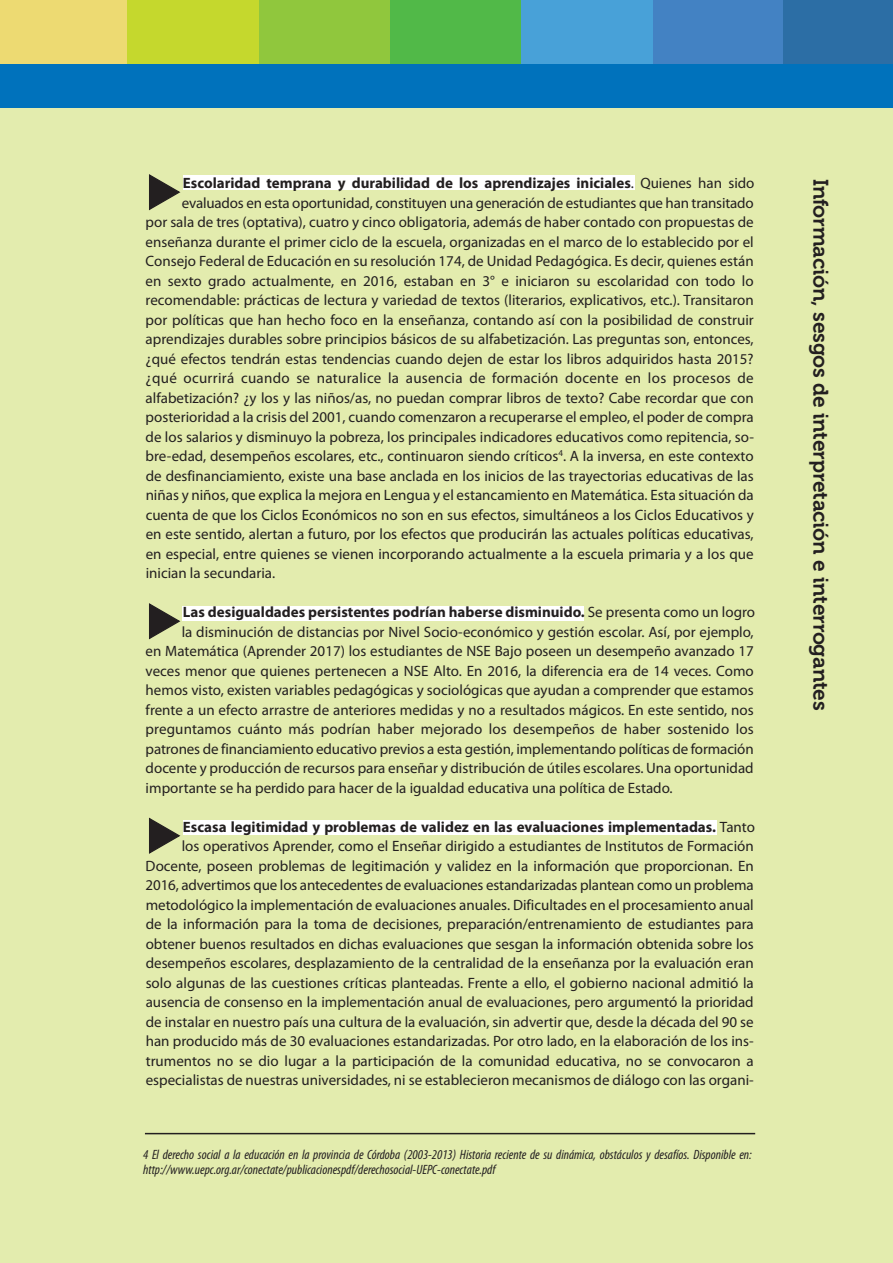
<style>
.page{position:relative;width:893px;height:1263px;background:#fff}
.page>*{position:absolute;margin:0;border:0;box-sizing:border-box;transform-origin:0 0}
.t1{font:21px "Museo 700";letter-spacing:-.01em;color:#231f20}
.t2{font:15px/19.5px "Myriad Pro";color:#231f20;text-align:right}
.t3{font:700 15px "Myriad Pro";color:#231f20}
.t4{font:15px "Myriad Pro";letter-spacing:.02em;color:#231f20}
.t5{font:italic condensed 13.5px/15px "Myriad Pro";color:#231f20}
.s1{font-weight:400}
.s2{font-weight:700}
</style>
<div class="page">
<div style="left:0;top:54px;width:893px;height:1209px;background:#e3ecae"></div>
<div style="left:0;top:0;width:893px;height:108px;background:#0072bc"></div>
<div style="left:652px;top:0;width:132px;height:64px;background:#4382c3"></div>
<div style="left:521px;top:0;width:132px;height:64px;background:#48a1d8"></div>
<div style="left:390px;top:0;width:131px;height:64px;background:#51b948"></div>
<div style="left:258px;top:0;width:132px;height:64px;background:#90c73d"></div>
<div style="left:127px;top:0;width:131px;height:64px;background:#c5d82d"></div>
<div style="left:0;top:0;width:127px;height:64px;background:#edda72"></div>
<div style="left:783px;top:0;width:110px;height:64px;background:#2c6ea5"></div>
<hr style="left:145px;top:1133px;width:610px;height:1px;background:#231f20">
<div style="left:183px;top:176px;width:452px;height:14px;background:#fff"></div>
<div style="left:183px;top:607px;width:401px;height:14px;background:#fff"></div>
<div style="left:183px;top:820px;width:533px;height:15px;background:#fff"></div>
<p class="t3" style="left:183px;top:178px;width:573px">Escolaridad temprana y durabilidad de los aprendizajes iniciales<span class="s1">. Quienes han sido</span></p>
<p class="t2" style="left:182px;top:194px;width:574px">evaluados en esta oportunidad, constituyen una generación de estudiantes que han transitado</p>
<p class="t2" style="left:146px;top:214px;width:610px">por sala de tres (optativa), cuatro y cinco obligatoria, además de haber contado con propuestas de</p>
<p class="t2" style="left:146px;top:233px;width:610px">enseñanza durante el primer ciclo de la escuela, organizadas en el marco de lo establecido por el</p>
<p class="t2" style="left:146px;top:253px;width:610px">Consejo Federal de Educación en su resolución 174, de Unidad Pedagógica. Es decir, quienes están</p>
<p class="t2" style="left:146px;top:272px;width:610px">en sexto grado actualmente, en 2016, estaban en 3° e iniciaron su escolaridad con todo lo</p>
<p class="t2" style="left:146px;top:292px;width:610px">recomendable: prácticas de lectura y variedad de textos (literarios, explicativos, etc.). Transitaron</p>
<p class="t2" style="left:146px;top:311px;width:610px">por políticas que han hecho foco en la enseñanza, contando así con la posibilidad de construir</p>
<p class="t2" style="left:146px;top:331px;width:610px">aprendizajes durables sobre principios básicos de su alfabetización. Las preguntas son, entonces,</p>
<p class="t2" style="left:146px;top:350px;width:610px">¿qué efectos tendrán estas tendencias cuando dejen de estar los libros adquiridos hasta 2015?</p>
<p class="t4" style="left:146px;top:373px;width:610px">¿qué ocurrirá cuando se naturalice la ausencia de formación docente en los procesos de</p>
<p class="t2" style="left:146px;top:389px;width:610px">alfabetización? ¿y los y las niños/as, no puedan comprar libros de texto? Cabe recordar que con</p>
<p class="t2" style="left:146px;top:409px;width:610px">posterioridad a la crisis del 2001, cuando comenzaron a recuperarse el empleo, el poder de compra</p>
<p class="t2" style="left:146px;top:428px;width:610px">de los salarios y disminuyo la pobreza, los principales indicadores educativos como repitencia, so-</p>
<p class="t2" style="left:146px;top:448px;width:610px">bre-edad, desempeños escolares, etc., continuaron siendo críticos<sup>4</sup>. A la inversa, en este contexto</p>
<p class="t2" style="left:146px;top:467px;width:610px">de desfinanciamiento, existe una base anclada en los inicios de las trayectorias educativas de las</p>
<p class="t2" style="left:146px;top:487px;width:610px">niñas y niños, que explica la mejora en Lengua y el estancamiento en Matemática. Esta situación da</p>
<p class="t2" style="left:146px;top:506px;width:610px">cuenta de que los Ciclos Económicos no son en sus efectos, simultáneos a los Ciclos Educativos y</p>
<p class="t2" style="left:146px;top:526px;width:610px">en este sentido, alertan a futuro, por los efectos que producirán las actuales políticas educativas,</p>
<p class="t2" style="left:146px;top:545px;width:610px">en especial, entre quienes se vienen incorporando actualmente a la escuela primaria y a los que</p>
<p class="t2" style="left:146px;top:565px;width:131px">inician la secundaria.</p>
<p class="t3" style="left:183px;top:607px;width:574px">Las desigualdades persistentes podrían haberse disminuido. <span class="s1">Se presenta como un logro</span></p>
<p class="t2" style="left:182px;top:623px;width:574px">la disminución de distancias por Nivel Socio-económico y gestión escolar. Así, por ejemplo,</p>
<p class="t2" style="left:146px;top:643px;width:610px">en Matemática (Aprender 2017) los estudiantes de NSE Bajo poseen un desempeño avanzado 17</p>
<p class="t2" style="left:146px;top:662px;width:610px">veces menor que quienes pertenecen a NSE Alto. En 2016, la diferencia era de 14 veces. Como</p>
<p class="t2" style="left:146px;top:682px;width:610px">hemos visto, existen variables pedagógicas y sociológicas que ayudan a comprender que estamos</p>
<p class="t2" style="left:146px;top:701px;width:610px">frente a un efecto arrastre de anteriores medidas y no a resultados mágicos. En este sentido, nos</p>
<p class="t2" style="left:146px;top:721px;width:610px">preguntamos cuánto más podrían haber mejorado los desempeños de haber sostenido los</p>
<p class="t2" style="left:146px;top:740px;width:610px">patrones de financiamiento educativo previos a esta gestión, implementando políticas de formación</p>
<p class="t2" style="left:146px;top:760px;width:610px">docente y producción de recursos para enseñar y distribución de útiles escolares. Una oportunidad</p>
<p class="t2" style="left:146px;top:779px;width:528px">importante se ha perdido para hacer de la igualdad educativa una política de Estado.</p>
<p class="t2" style="left:146px;top:818px;width:611px"><span class="s2">Escasa legitimidad y problemas de validez en las evaluaciones implementadas.</span> Tanto<br>los operativos Aprender, como el Enseñar dirigido a estudiantes de Institutos de Formación Docente, poseen problemas de legitimación y validez en la información que proporcionan. En 2016, advertimos que los antecedentes de evaluaciones estandarizadas plantean como un problema metodológico la implementación de evaluaciones anuales. Dificultades en el procesamiento anual de la información para la toma de decisiones, preparación/entrenamiento de estudiantes para obtener buenos resultados en dichas evaluaciones que sesgan la información obtenida sobre los desempeños escolares, desplazamiento de la centralidad de la enseñanza por la evaluación eran solo algunas de las cuestiones críticas planteadas. Frente a ello, el gobierno nacional admitió la ausencia de consenso en la implementación anual de evaluaciones, pero argumentó la prioridad de instalar en nuestro país una cultura de la evaluación, sin advertir que, desde la década del 90 se han producido más de 30 evaluaciones estandarizadas. Por otro lado, en la elaboración de los ins&shy;trumentos no se dio lugar a la participación de la comunidad educativa, no se convocaron a especialistas de nuestras universidades, ni se establecieron mecanismos de diálogo con las organi-</p>
<p class="t5" style="left:143px;top:1148px;width:610px">4 El derecho social a la educación en la provincia de Córdoba (2003-2013) Historia reciente de su dinámica, obstáculos y desafíos. Disponible en: http://www.uepc.org.ar/conectate/publicacionespdf/derechosocial-UEPC-conectate.pdf</p>
<h1 class="t1" style="left:828px;top:179px;width:534px;rotate:90deg">Información, sesgos de interpretación e interrogantes</h1>
</div>
